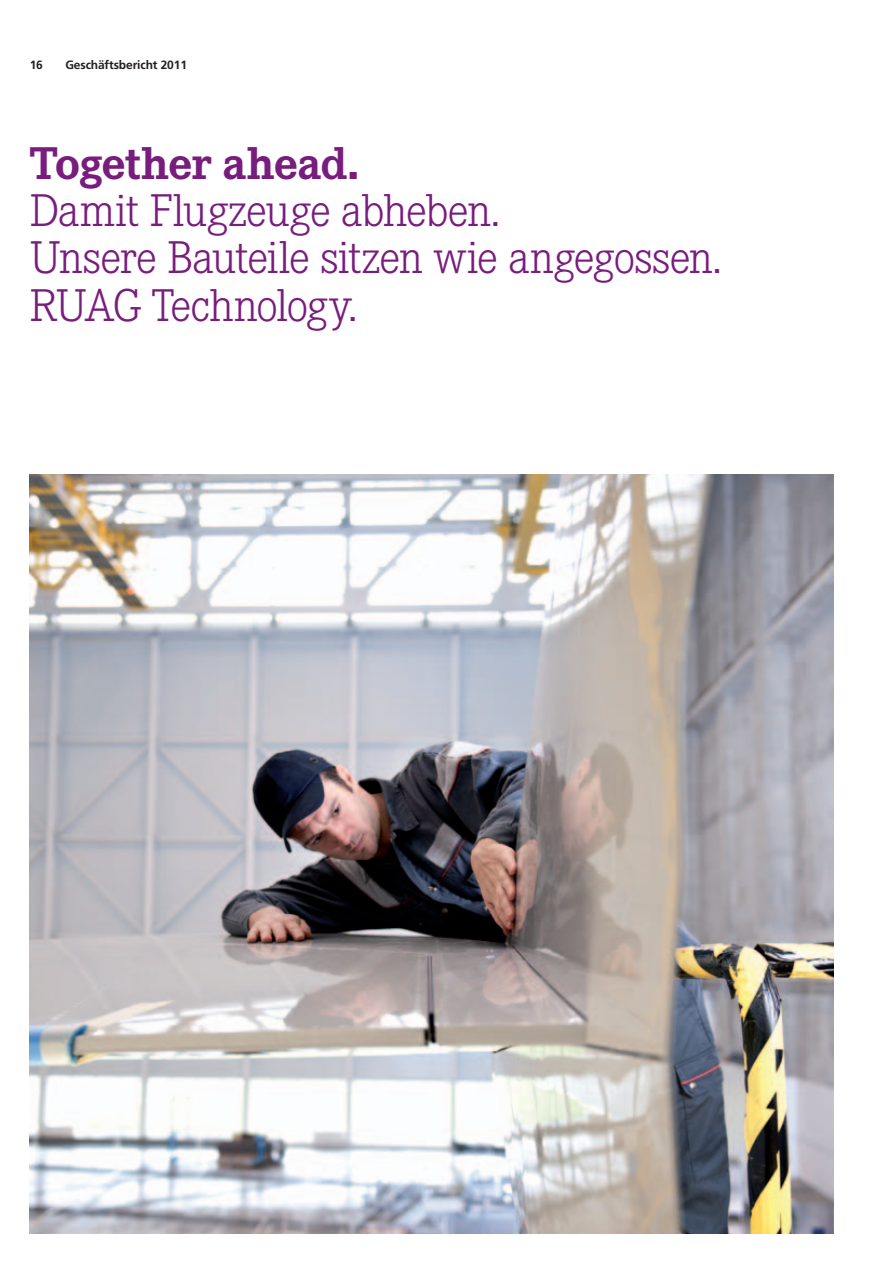
<style>
.page{position:relative;width:893px;height:1263px;background:#fff}
.page>*{position:absolute;margin:0;border:0;box-sizing:border-box;transform-origin:0 0}
.t1{font:300 45px/47.2px "Corporate EBQ";letter-spacing:-.03em;color:#781d7d}
.t2{font:700 45px "Corporate EBQ";letter-spacing:-.025em;color:#781d7d}
.t3{font:700 12px "Frutiger";letter-spacing:-.01em;color:#231f20}
</style>
<div class="page">
<img style="left:30px;top:474px;width:803px;height:759px">
<p class="t3" style="left:30px;top:58px;width:15px">16</p>
<p class="t3" style="left:65px;top:58px;width:123px">Geschäftsbericht 2011</p>
<p class="t2" style="left:30px;top:136px;width:331px">Together ahead.</p>
<p class="t1" style="left:30px;top:188px;width:694px">Damit Flugzeuge abheben.<br>Unsere Bauteile sitzen wie angegossen.<br>RUAG Technology.</p>
</div>
